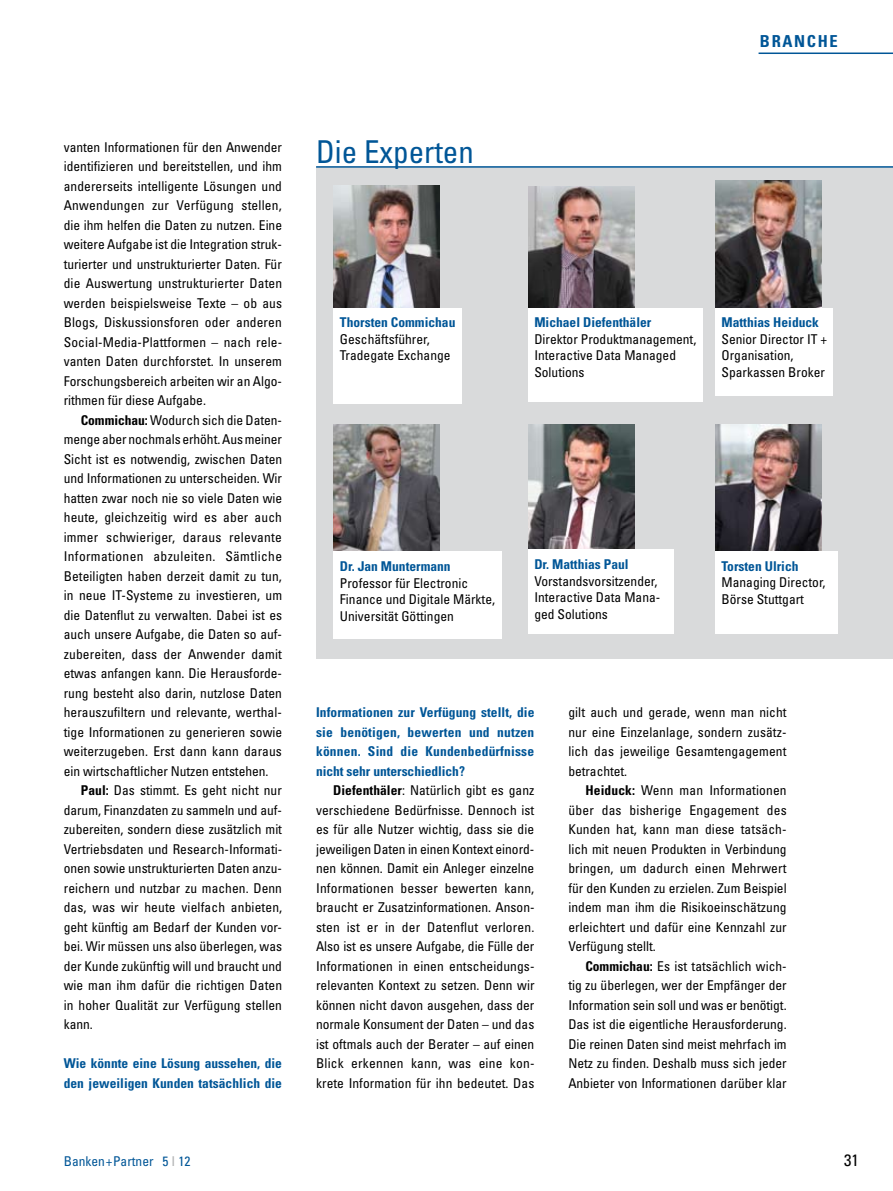
<style>
.page{position:relative;width:893px;height:1191px;background:#fff}
.page>*{position:absolute;margin:0;border:0;box-sizing:border-box;transform-origin:0 0}
.t1{font:condensed 31.5px "Univers LT Std";color:#005697}
.t2{font:700 condensed 16.5px "Univers LT Std";letter-spacing:.1em;color:#005697}
.t3{font:condensed 16.5px "Univers LT Std";color:#000}
.t4{font:condensed 13.5px/19.5px "Univers LT Std";color:#000;text-align:justify}
.t5{font:700 condensed 13.5px/19.5px "Univers LT Std";color:#005697}
.t6{font:condensed 13.5px "Univers LT Std";color:#005697}
.s1{font-weight:700}
.s2{color:#b1b3b4}
</style>
<div class="page">
<div style="left:316px;top:167px;width:577px;height:491px;background:#d9dadb"></div>
<img style="left:715px;top:180px;width:106px;height:128px">
<img style="left:715px;top:425px;width:106px;height:126px">
<img style="left:528px;top:186px;width:106px;height:122px">
<img style="left:334px;top:425px;width:106px;height:126px">
<img style="left:334px;top:185px;width:106px;height:123px">
<hr style="left:316px;top:166px;width:577px;height:2px;background:#005697">
<div style="left:334px;top:308px;width:128px;height:95px;background:#fff"></div>
<div style="left:528px;top:308px;width:174px;height:93px;background:#fff"></div>
<img style="left:528px;top:425px;width:106px;height:124px">
<div style="left:715px;top:308px;width:118px;height:87px;background:#fff"></div>
<div style="left:715px;top:551px;width:123px;height:82px;background:#fff"></div>
<div style="left:528px;top:549px;width:146px;height:84px;background:#fff"></div>
<div style="left:334px;top:551px;width:168px;height:88px;background:#fff"></div>
<hr style="left:759px;top:53px;width:134px;height:1px;background:#005697">
<p class="t2" style="left:760px;top:31px;width:79px">BRANCHE</p>
<p class="t4" style="left:64px;top:137px;width:220px">vanten Informationen für den Anwender identifizieren und bereitstellen, und ihm andererseits intelligente Lösungen und Anwendungen zur Verfügung stellen, die ihm helfen die Daten zu nutzen. Eine weitere Aufgabe ist die Integration struk&shy;turierter und unstrukturierter Daten. Für die Auswertung unstrukturierter Daten werden beispielsweise Texte – ob aus Blogs, Diskussionsforen oder anderen Social-Media-Plattformen – nach rele&shy;vanten Daten durchforstet. In unserem Forschungsbereich arbeiten wir an Algo&shy;rithmen für diese Aufgabe.</p>
<p class="t4" style="left:64px;top:410px;width:220px;text-indent:17px"><span class="s1">Commichau:</span> Wodurch sich die Daten&shy;menge aber nochmals erhöht. Aus meiner Sicht ist es notwendig, zwischen Daten und Informationen zu unterscheiden. Wir hatten zwar noch nie so viele Daten wie heute, gleichzeitig wird es aber auch immer schwieriger, daraus relevante Informationen abzuleiten. Sämtliche Beteiligten haben derzeit damit zu tun, in neue IT-Systeme zu investieren, um die Datenflut zu verwalten. Dabei ist es auch unsere Aufgabe, die Daten so auf&shy;zubereiten, dass der Anwender damit etwas anfangen kann. Die Herausforde&shy;rung besteht also darin, nutzlose Daten herauszufiltern und relevante, werthal&shy;tige Informationen zu generieren sowie weiterzugeben. Erst dann kann daraus ein wirtschaftlicher Nutzen entstehen.</p>
<p class="t4" style="left:64px;top:780px;width:220px;text-indent:17px"><span class="s1">Paul:</span> Das stimmt. Es geht nicht nur darum, Finanzdaten zu sammeln und auf&shy;zubereiten, sondern diese zusätzlich mit Vertriebsdaten und Research-Informati&shy;onen sowie unstrukturierten Daten anzu&shy;reichern und nutzbar zu machen. Denn das, was wir heute vielfach anbieten, geht künftig am Bedarf der Kunden vor&shy;bei. Wir müssen uns also überlegen, was der Kunde zukünftig will und braucht und wie man ihm dafür die richtigen Daten in hoher Qualität zur Verfügung stellen kann.</p>
<p class="t5" style="left:64px;top:1053px;width:220px">Wie könnte eine Lösung aussehen, die den jeweiligen Kunden tatsächlich die</p>
<h1 class="t1" style="left:316px;top:132px;width:159px">Die Experten</h1>
<p class="t5" style="left:340px;top:313px;width:117px">Thorsten Commichau</p>
<p class="t4" style="left:340px;top:331px;width:112px;line-height:16.5px">Geschäftsführer,<br>Tradegate Exchange</p>
<p class="t5" style="left:534px;top:313px;width:119px">Michael Diefenthäler</p>
<p class="t4" style="left:534px;top:331px;width:163px;line-height:16.5px;text-align:left">Direktor Produktmanagement,<br>Interactive Data Managed<br>Solutions</p>
<p class="t5" style="left:721px;top:313px;width:99px">Matthias Heiduck</p>
<p class="t4" style="left:721px;top:331px;width:107px;line-height:16.5px;text-align:left">Senior Director IT +<br>Organisation,<br>Sparkassen Broker</p>
<p class="t5" style="left:340px;top:556px;width:112px">Dr. Jan Muntermann</p>
<p class="t4" style="left:340px;top:574px;width:157px;line-height:16.5px;text-align:left">Professor für Electronic<br>Finance und Digitale Märkte,<br>Universität Göttingen</p>
<p class="t5" style="left:534px;top:554px;width:96px">Dr. Matthias Paul</p>
<p class="t4" style="left:534px;top:572px;width:127px;line-height:16.5px;text-align:left">Vorstandsvorsitzender,<br>Interactive Data Mana&shy;ged Solutions</p>
<p class="t5" style="left:721px;top:556px;width:78px">Torsten Ulrich</p>
<p class="t4" style="left:721px;top:574px;width:106px;line-height:16.5px">Managing Director,<br>Börse Stuttgart</p>
<p class="t5" style="left:316px;top:702px;width:220px;text-align:justify">Informationen zur Verfügung stellt, die sie benötigen, bewerten und nutzen können. Sind die Kundenbedürfnisse nicht sehr unterschiedlich?</p>
<p class="t4" style="left:316px;top:780px;width:220px;text-indent:17px"><span class="s1">Diefenthäler</span>: Natürlich gibt es ganz verschiedene Bedürfnisse. Dennoch ist es für alle Nutzer wichtig, dass sie die jeweiligen Daten in einen Kontext einord&shy;nen können. Damit ein Anleger einzelne Informationen besser bewerten kann, braucht er Zusatzinformationen. Anson&shy;sten ist er in der Datenflut verloren.<br>Also ist es unsere Aufgabe, die Fülle der Informationen in einen entscheidungs&shy;relevanten Kontext zu setzen. Denn wir können nicht davon ausgehen, dass der normale Konsument der Daten – und das ist oftmals auch der Berater – auf einen Blick erkennen kann, was eine kon&shy;krete Information für ihn bedeutet. Das</p>
<p class="t4" style="left:568px;top:702px;width:220px">gilt auch und gerade, wenn man nicht nur eine Einzelanlage, sondern zusätz&shy;lich das jeweilige Gesamtengagement betrachtet.</p>
<p class="t4" style="left:568px;top:780px;width:220px;text-indent:17px"><span class="s1">Heiduck:</span> Wenn man Informationen über das bisherige Engagement des Kunden hat, kann man diese tatsäch&shy;lich mit neuen Produkten in Verbindung bringen, um dadurch einen Mehrwert für den Kunden zu erzielen. Zum Beispiel indem man ihm die Risikoeinschätzung erleichtert und dafür eine Kennzahl zur Verfügung stellt.</p>
<p class="t4" style="left:568px;top:956px;width:220px;text-indent:17px"><span class="s1">Commichau:</span> Es ist tatsächlich wich&shy;tig zu überlegen, wer der Empfänger der Information sein soll und was er benötigt.<br>Das ist die eigentliche Herausforderung.<br>Die reinen Daten sind meist mehrfach im Netz zu finden. Deshalb muss sich jeder Anbieter von Informationen darüber klar</p>
<p class="t6" style="left:64px;top:1152px;width:128px">Banken+Partner 5 <span class="s2">I</span> 12</p>
<p class="t3" style="left:844px;top:1149px;width:16px">31</p>
</div>
